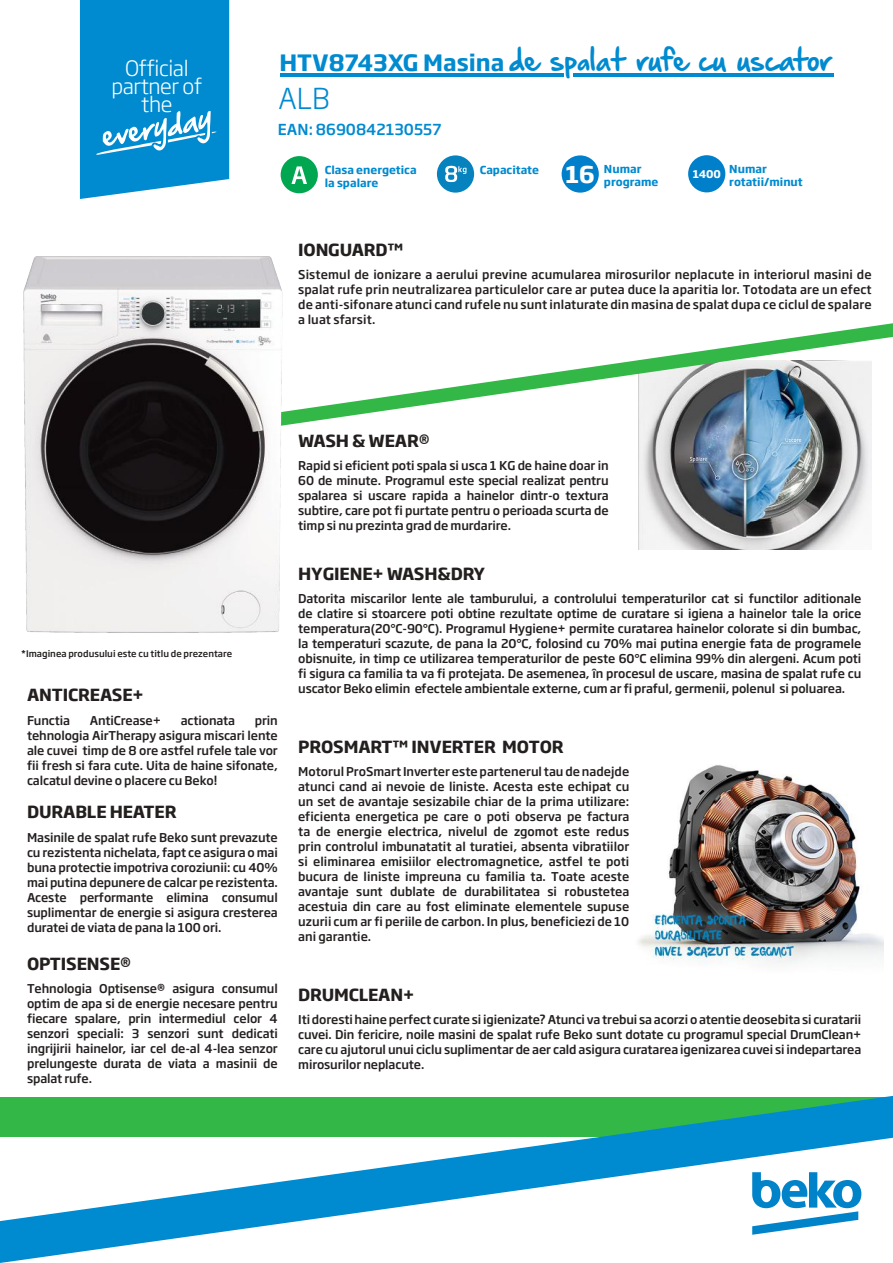
<style>
.page{position:relative;width:893px;height:1263px;background:#fff}
.page>*{position:absolute;margin:0;border:0;box-sizing:border-box;transform-origin:0 0}
.t1{font:37.65px "Hand Of Sean Pro";color:#008ad0}
.t2{font:300 28.5px "Soho Gothic Pro";color:#008ad0}
.t3{font:700 22.8px "Soho Gothic Pro";color:#fff}
.t4{font:300 21px/18px "Soho Gothic Pro";letter-spacing:-.02em;color:#fff;text-align:center}
.t5{font:700 16.5px "Soho Gothic Pro";letter-spacing:-.01em;color:#241f1f}
.t6{font:500 15px "Soho Gothic Pro";color:#008ad0}
.t7{font:500 12px/15px "Soho Gothic Pro";letter-spacing:-.01em;color:#241f1f;text-align:justify}
.t8{font:700 10.8px/13px "Soho Gothic Pro";color:#008ad0}
.t9{font:700 10.5px "Soho Gothic Pro";color:#fff}
.t10{font:500 9px "Soho Gothic Pro";color:#241f1f}
.s1{font-family:"Soho Gothic Pro";font-weight:700;font-size:22.2px}
.s2{font-weight:700}
</style>
<div class="page">
<svg style="left:0;top:1096px;width:893px;height:167px"></svg>
<svg style="left:80px;top:0;width:149px;height:199px;background:#1794d4"></svg>
<img style="left:638px;top:765px;width:245px;height:200px">
<img style="left:638px;top:467px;width:234px;height:82px">
<div style="left:281px;top:156px;width:37px;height:37px;background:#00a650;border-radius:50%"></div>
<svg style="left:291px;top:166px;width:16px;height:18px"></svg>
<div style="left:562px;top:155px;width:37px;height:38px;background:#0080cb;border-radius:50%"></div>
<svg style="left:282px;top:296px;width:611px;height:171px"></svg>
<img style="left:23px;top:257px;width:259px;height:376px">
<svg style="left:752px;top:1172px;width:109px;height:63px"></svg>
<hr style="left:280px;top:74px;width:284px;height:3px;background:#008ad0">
<hr style="left:573px;top:74px;width:260px;height:3px;background:#008ad0">
<div style="left:437px;top:155px;width:37px;height:38px;background:#0683bf;border-radius:50%"></div>
<svg style="left:445px;top:166px;width:21px;height:16px"></svg>
<div style="left:688px;top:155px;width:37px;height:37px;background:#0080cb;border-radius:50%"></div>
<h3 class="t4" style="left:112px;top:59px;width:92px">Official partner of the</h3>
<h1 class="t1" style="left:279px;top:35px;width:554px"><span class="s1">HTV8743XG Masina</span> de spalat rufe cu uscator</h1>
<h2 class="t2" style="left:279px;top:81px;width:53px">ALB</h2>
<p class="t6" style="left:278px;top:120px;width:165px">EAN: 8690842130557</p>
<p class="t8" style="left:325px;top:163px;width:93px">Clasa energetica la spalare</p>
<p class="t8" style="left:480px;top:163px;width:61px">Capacitate</p>
<p class="t8" style="left:604px;top:162px;width:56px">Numar programe</p>
<p class="t8" style="left:729px;top:162px;width:75px">Numar rotatii/minut</p>
<h3 class="t3" style="left:566px;top:160px;width:31px">16</h3>
<p class="t9" style="left:693px;top:167px;width:30px">1400</p>
<h3 class="t5" style="left:298px;top:239px;width:107px">IONGUARD™</h3>
<p class="t7" style="left:298px;top:267px;width:575px">Sistemul de ionizare a aerului previne acumularea mirosurilor neplacute in interiorul masini de spalat rufe prin neutralizarea particulelor care ar putea duce la aparitia lor. Totodata are un efect de anti-sifonare atunci cand rufele nu sunt inlaturate din masina de spalat dupa ce ciclul de spalare a luat sfarsit.</p>
<p class="t10" style="left:21px;top:648px;width:213px">*Imaginea produsului este cu titlu de prezentare</p>
<h3 class="t5" style="left:27px;top:685px;width:118px">ANTICREASE+</h3>
<p class="t7" style="left:27px;top:713px;width:44px">Functia</p>
<p class="t7" style="left:90px;top:713px;width:73px">AntiCrease+</p>
<p class="t7" style="left:181px;top:713px;width:56px">actionata</p>
<p class="t7" style="left:27px;top:713px;width:252px;text-indent:228px">prin tehnologia AirTherapy asigura miscari lente ale cuvei timp de 8 ore astfel rufele tale vor fii fresh si fara cute. Uita de haine sifonate, calcatul devine o placere cu Beko!</p>
<h3 class="t5" style="left:27px;top:801px;width:151px">DURABLE HEATER</h3>
<p class="t7" style="left:27px;top:830px;width:252px">Masinile de spalat rufe Beko sunt prevazute cu rezistenta nichelata, fapt ce asigura o mai buna protectie impotriva coroziunii: cu 40% mai putina depunere de calcar pe rezistenta.<br>Aceste performante elimina consumul suplimentar de energie si asigura cresterea duratei de viata de pana la 100 ori.</p>
<h3 class="t5" style="left:27px;top:953px;width:106px">OPTISENSE®</h3>
<p class="t7" style="left:27px;top:981px;width:252px">Tehnologia Optisense<span class="s2">®</span> asigura consumul optim de apa si de energie necesare pentru fiecare spalare, prin intermediul celor 4 senzori speciali: 3 senzori sunt dedicati ingrijirii hainelor, iar cel de-al 4-lea senzor prelungeste durata de viata a masinii de spalat rufe.</p>
<h3 class="t5" style="left:298px;top:430px;width:133px">WASH &amp; WEAR®</h3>
<p class="t7" style="left:298px;top:458px;width:312px">Rapid si eficient poti spala si usca 1 KG de haine doar in 60 de minute. Programul este special realizat pentru spalarea si uscare rapida a hainelor dintr-o textura subtire, care pot fi purtate pentru o perioada scurta de timp si nu prezinta grad de murdarire.</p>
<h3 class="t5" style="left:298px;top:563px;width:188px">HYGIENE+ WASH&amp;DRY</h3>
<p class="t7" style="left:298px;top:591px;width:565px">Datorita miscarilor lente ale tamburului, a controlului temperaturilor cat si functilor aditionale de clatire si stoarcere poti obtine rezultate optime de curatare si igiena a hainelor tale la orice temperatura(20°C-90°C). Programul Hygiene+ permite curatarea hainelor colorate si din bumbac, la temperaturi scazute, de pana la 20°C, folosind cu 70% mai putina energie fata de programele obisnuite, in timp ce utilizarea temperaturilor de peste 60°C elimina 99% din alergeni. Acum poti fi sigura ca familia ta va fi protejata. De asemenea, în procesul de uscare, masina de spalat rufe cu uscator Beko elimină efectele ambientale externe, cum ar fi praful, germenii, polenul si poluarea.</p>
<h3 class="t5" style="left:298px;top:736px;width:267px">PROSMART™ INVERTER MOTOR</h3>
<p class="t7" style="left:298px;top:764px;width:333px">Motorul ProSmart Inverter este partenerul tau de nadejde atunci cand ai nevoie de liniste. Acesta este echipat cu un set de avantaje sesizabile chiar de la prima utilizare: eficienta energetica pe care o poti observa pe factura ta de energie electrica, nivelul de zgomot este redus prin controlul imbunatatit al turatiei, absenta vibratiilor si eliminarea emisiilor electromagnetice, astfel te poti bucura de liniste impreuna cu familia ta. Toate aceste avantaje sunt dublate de durabilitatea si robustetea acestuia din care au fost eliminate elementele supuse uzurii cum ar fi periile de carbon. In plus, beneficiezi de 10 ani garantie.</p>
<h3 class="t5" style="left:298px;top:984px;width:118px">DRUMCLEAN+</h3>
<p class="t7" style="left:298px;top:1012px;width:565px">Iti doresti haine perfect curate si igienizate? Atunci va trebui sa acorzi o atentie deosebita si curatarii cuvei. Din fericire, noile masini de spalat rufe Beko sunt dotate cu programul special DrumClean+ care cu ajutorul unui ciclu suplimentar de aer cald asigura curatarea igenizarea cuvei si indepartarea mirosurilor neplacute.</p>
</div>
